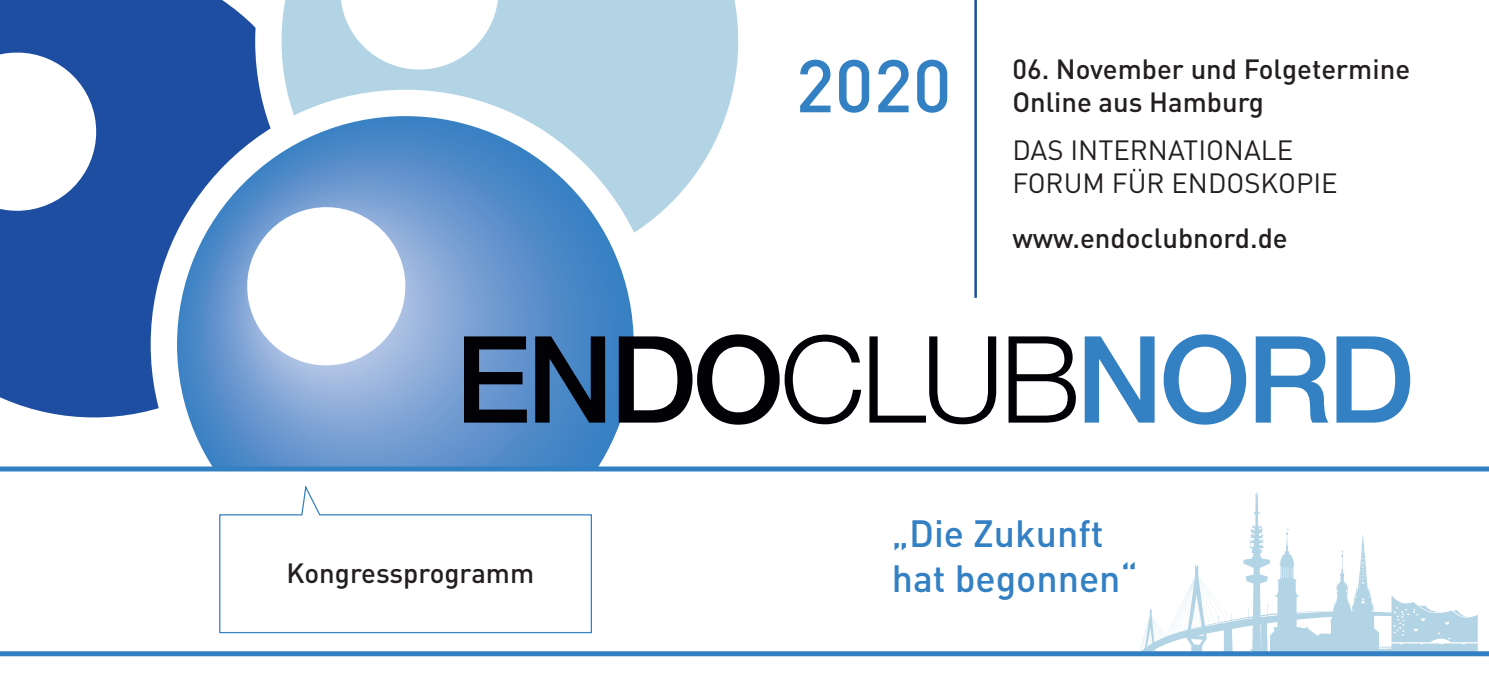
<style>
.page{position:relative;width:1489px;height:695px;background:#fff}
.page>*{position:absolute;margin:0;border:0;box-sizing:border-box;transform-origin:0 0}
.t1{font:500 73.25px "DIN";color:#3380c3}
.t2{font:500 37.5px/45px "DIN";color:#3380c3}
.t3{font:500 27.5px/33px "DIN";color:#231f20}
.t4{font:27.5px/33px "DIN";color:#231f20}
</style>
<div class="page">
<svg style="left:1139px;top:493px;width:339px;height:158px"></svg>
<div style="left:0;top:0;width:255px;height:418px;background:#1e4ea1"></div>
<svg style="left:255px;top:0;width:484px;height:213px;fill:#b3d4e5"></svg>
<svg style="left:151px;top:90px;width:509px;height:376px"></svg>
<svg style="left:240px;top:200px;width:172px;height:165px"></svg>
<svg style="left:0;top:46px;width:103px;height:165px"></svg>
<svg style="left:333px;top:0;width:172px;height:69px"></svg>
<svg style="left:1084px;top:334px;width:325px;height:90px"></svg>
<svg style="left:464px;top:334px;width:611px;height:90px"></svg>
<hr style="left:974px;top:0;width:2px;height:298px;background:#1e4ea1">
<svg style="left:219px;top:485px;width:373px;height:148px"></svg>
<div style="left:0;top:466px;width:1488px;height:5px;background:#3380c3"></div>
<div style="left:0;top:651px;width:1488px;height:5px;background:#3380c3"></div>
<p class="t3" style="left:286px;top:555px;width:249px">Kongressprogramm</p>
<h1 class="t1" style="left:795px;top:39px;width:158px">2020</h1>
<p class="t3" style="left:1012px;top:52px;width:399px">06. November und Folgetermine<br>Online aus Hamburg</p>
<p class="t4" style="left:1012px;top:133px;width:327px">DAS INTERNATIONALE<br>FORUM FÜR ENDOSKOPIE</p>
<p class="t3" style="left:1012px;top:220px;width:277px">www.endoclubnord.de</p>
<h2 class="t2" style="left:891px;top:510px;width:247px">„Die Zukunft hat begonnen“</h2>
</div>
